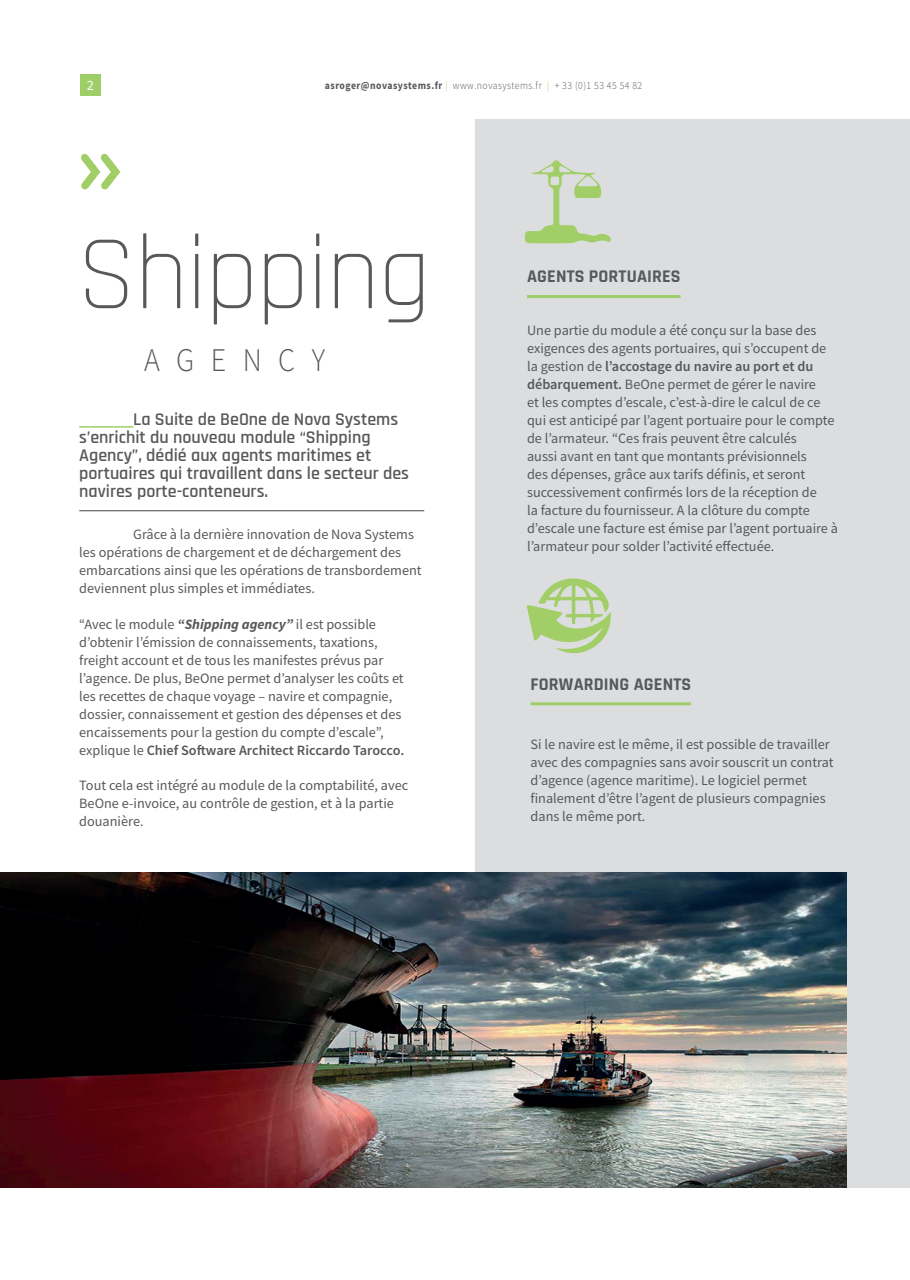
<style>
.page{position:relative;width:910px;height:1280px;background:#fff}
.page>*{position:absolute;margin:0;border:0;box-sizing:border-box;transform-origin:0 0}
.t1{font:300 106.5px "Rajdhani";letter-spacing:-.02em;color:#57585a}
.t2{font:300 33px "Source Sans Pro";letter-spacing:.55em;color:#57585a;scale:.91 1}
.t3{font:600 18px/18px "Rajdhani";color:#57585a}
.t4{font:700 18px "Rajdhani";letter-spacing:.01em;color:#57585a}
.t5{font:14.25px/18px "Source Sans Pro";color:#57585a}
.t6{font:14.25px "Source Sans Pro";color:#fff}
.t7{font:300 10.8px "Source Sans Pro";letter-spacing:.05em;color:#57585a;scale:.91 1}
.s1{font-weight:700}
.s2{color:#9ece67}
.s3{font-weight:700;font-style:italic}
.s4{font-weight:600}
</style>
<div class="page">
<div style="left:475px;top:119px;width:435px;height:1068px;background:#dcdddf"></div>
<div style="left:80px;top:74px;width:21px;height:22px;background:#9ece67"></div>
<img style="left:0;top:872px;width:846px;height:315px">
<svg style="left:527px;top:578px;width:84px;height:76px"></svg>
<hr style="left:527px;top:295px;width:153px;height:3px;background:#9ece67">
<hr style="left:531px;top:702px;width:160px;height:3px;background:#9ece67">
<hr style="left:79px;top:426px;width:54px;height:2px;background:#9ece67">
<hr style="left:79px;top:510px;width:345px;height:1px;background:#57585a">
<svg style="left:81px;top:153px;width:40px;height:37px"></svg>
<svg style="left:525px;top:160px;width:86px;height:83px"></svg>
<p class="t6" style="left:87px;top:77px;width:9px">2</p>
<p class="t7" style="left:325px;top:78px;width:350px"><span class="s1">asroger@novasystems.fr</span> <span class="s2">|</span> www.novasystems.fr <span class="s2">|</span> + 33 (0)1 53 45 54 82</p>
<h1 class="t1" style="left:76px;top:215px;width:356px">Shipping</h1>
<h2 class="t2" style="left:144px;top:340px;width:200px">AGENCY</h2>
<p class="t3" style="left:79px;top:411px;width:331px;text-indent:54px">La Suite de BeOne de Nova Systems s’enrichit du nouveau module “Shipping Agency”, dédié aux agents maritimes et portuaires qui travaillent dans le secteur des navires porte-conteneurs.</p>
<p class="t5" style="left:79px;top:525px;width:344px;text-indent:54px">Grâce à la dernière innovation de Nova Systems les opérations de chargement et de déchargement des embarcations ainsi que les opérations de transbordement deviennent plus simples et immédiates.</p>
<p class="t5" style="left:79px;top:615px;width:327px">“Avec le module <span class="s3">“Shipping agency”</span> il est possible d’obtenir l’émission de connaissements, taxations, freight account et de tous les manifestes prévus par l’agence. De plus, BeOne permet d’analyser les coûts et les recettes de chaque voyage – navire et compagnie, dossier, connaissement et gestion des dépenses et des encaissements pour la gestion du compte d’escale”, explique le <span class="s4">Chief Software Architect Riccardo Tarocco.</span></p>
<p class="t5" style="left:79px;top:776px;width:331px">Tout cela est intégré au module de la comptabilité, avec<br>BeOne e-invoice, au contrôle de gestion, et à la partie douanière.</p>
<p class="t4" style="left:527px;top:265px;width:155px">AGENTS PORTUAIRES</p>
<p class="t5" style="left:527px;top:321px;width:312px">Une partie du module a été conçu sur la base des exigences des agents portuaires, qui s’occupent de la gestion de <span class="s4">l’accostage du navire au port et du débarquement.</span> BeOne permet de gérer le navire<br>et les comptes d’escale, c’est-à-dire le calcul de ce qui est anticipé par l’agent portuaire pour le compte de l’armateur. “Ces frais peuvent être calculés<br>aussi avant en tant que montants prévisionnels<br>des dépenses, grâce aux tarifs définis, et seront successivement confirmés lors de la réception de<br>la facture du fournisseur. A la clôture du compte d’escale une facture est émise par l’agent portuaire à l’armateur pour solder l’activité effectuée.</p>
<p class="t4" style="left:531px;top:673px;width:162px">FORWARDING AGENTS</p>
<p class="t5" style="left:531px;top:735px;width:304px">Si le navire est le même, il est possible de travailler avec des compagnies sans avoir souscrit un contrat d’agence (agence maritime). Le logiciel permet finalement d’être l’agent de plusieurs compagnies dans le même port.</p>
</div>
